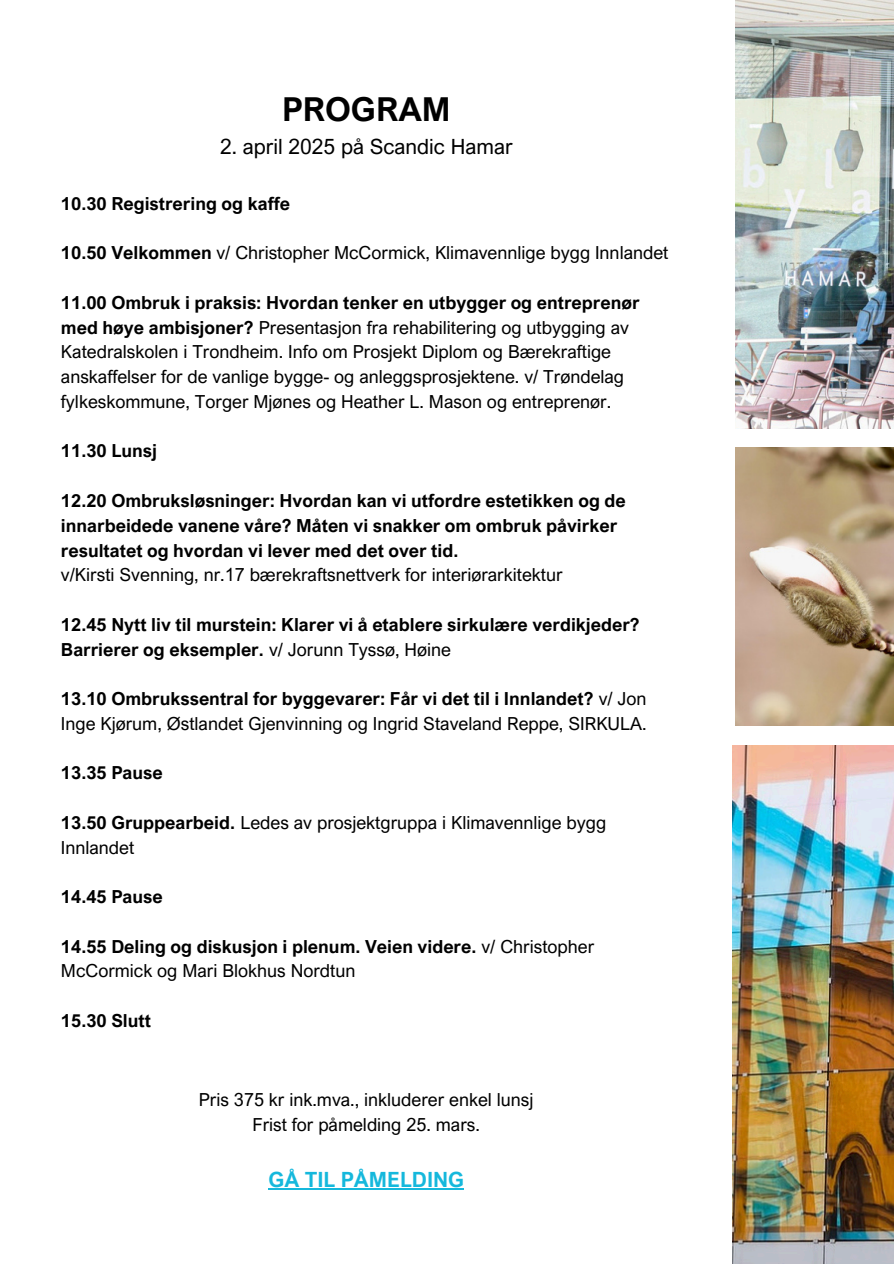
<style>
.page{position:relative;width:894px;height:1264px;background:#fff}
.page>*{position:absolute;margin:0;border:0;box-sizing:border-box;transform-origin:0 0}
.t1{font:700 33px "Arial Nova";color:#000}
.t2{font:21px "Arial Nova";color:#000}
.t3{font:700 21px "Arial Nova";color:#15b8dc}
.t4{font:18px/24.8px "Arial Nova";color:#000}
.t5{font:700 18px/24.8px "Arial Nova";color:#000}
.s1{font-weight:700}
.s2{font-weight:400}
</style>
<div class="page">
<img style="left:735px;top:0;width:158px;height:429px">
<img style="left:732px;top:745px;width:161px;height:518px">
<hr style="left:268px;top:1187px;width:196px;height:1px;background:#15b8dc">
<img style="left:735px;top:448px;width:158px;height:277px">
<h2 class="t1" style="left:282px;top:88px;width:170px">PROGRAM</h2>
<h2 class="t2" style="left:220px;top:133px;width:294px">2. april 2025 på Scandic Hamar</h2>
<h3 class="t5" style="left:61px;top:191px;width:230px">10.30 Registrering og kaffe</h3>
<p class="t4" style="left:61px;top:240px;width:608px"><span class="s1">10.50 Velkommen</span> v/ Christopher McCormick, Klimavennlige bygg Innlandet</p>
<p class="t4" style="left:61px;top:290px;width:580px"><span class="s1">11.00 Ombruk i praksis: Hvordan tenker en utbygger og entreprenør med høye ambisjoner?</span> Presentasjon fra rehabilitering og utbygging av Katedralskolen i Trondheim. Info om Prosjekt Diplom og Bærekraftige anskaffelser for de vanlige bygge- og anleggsprosjektene. v/ Trøndelag fylkeskommune, Torger Mjønes og Heather L. Mason og entreprenør.</p>
<h3 class="t5" style="left:61px;top:438px;width:98px">11.30 Lunsj</h3>
<p class="t5" style="left:61px;top:488px;width:566px">12.20 Ombruksløsninger: Hvordan kan vi utfordre estetikken og de innarbeidede vanene våre? Måten vi snakker om ombruk påvirker resultatet og hvordan vi lever med det over tid.</p>
<p class="t4" style="left:61px;top:562px;width:503px">v/Kirsti Svenning, nr.17 bærekraftsnettverk for interiørarkitektur</p>
<p class="t5" style="left:61px;top:611px;width:580px">12.45 Nytt liv til murstein: Klarer vi å etablere sirkulære verdikjeder?<br>Barrierer og eksempler. <span class="s2">v/ Jorunn Tyssø, Høine</span></p>
<p class="t4" style="left:61px;top:686px;width:587px"><span class="s1">13.10 Ombrukssentral for byggevarer: Får vi det til i Innlandet?</span> v/ Jon<br>Inge Kjørum, Østlandet Gjenvinning og Ingrid Staveland Reppe, SIRKULA.</p>
<h3 class="t5" style="left:61px;top:760px;width:103px">13.35 Pause</h3>
<p class="t4" style="left:61px;top:809px;width:546px"><span class="s1">13.50 Gruppearbeid.</span> Ledes av prosjektgruppa i Klimavennlige bygg<br>Innlandet</p>
<h3 class="t5" style="left:61px;top:884px;width:103px">14.45 Pause</h3>
<p class="t5" style="left:61px;top:933px;width:534px">14.55 Deling og diskusjon i plenum. Veien videre. <span class="s2">v/ Christopher<br>McCormick og Mari Blokhus Nordtun</span></p>
<h3 class="t5" style="left:61px;top:1007px;width:92px">15.30 Slutt</h3>
<p class="t4" style="left:199px;top:1086px;width:336px">Pris 375 kr ink.mva., inkluderer enkel lunsj</p>
<p class="t4" style="left:252px;top:1111px;width:229px">Frist for påmelding 25. mars.</p>
<h1 class="t3" style="left:268px;top:1166px;width:197px">GÅ TIL PÅMELDING</h1>
</div>
